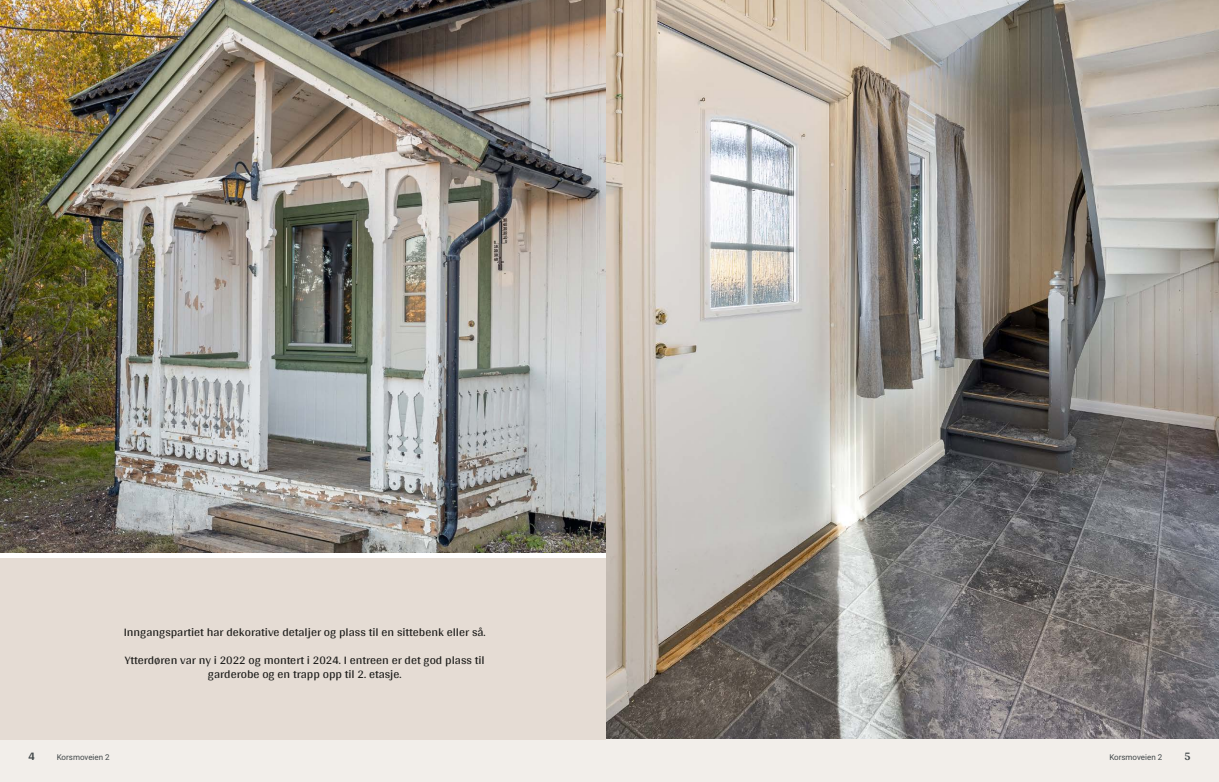
<style>
.page{position:relative;width:1219px;height:782px;background:#fff}
.page>*{position:absolute;margin:0;border:0;box-sizing:border-box;transform-origin:0 0}
.t1{font:12px/14px "Arya";color:#1d1d1b;text-align:center}
.t2{font:700 12px "Arya";color:#414749}
.t3{font:8px "Roboto Vitec";color:#414749}
</style>
<div class="page">
<img style="left:0;top:0;width:607px;height:552px">
<div style="left:0;top:739px;width:612px;height:42px;background:#f2eeea"></div>
<div style="left:0;top:558px;width:612px;height:181px;background:#e5dcd4"></div>
<img style="left:607px;top:0;width:612px;height:739px">
<div style="left:607px;top:739px;width:612px;height:42px;background:#f2eeea"></div>
<p class="t1" style="left:124px;top:624px;width:363px">Inngangspartiet har dekorative detaljer og plass til en sittebenk eller så.</p>
<p class="t1" style="left:125px;top:652px;width:361px">Ytterdøren var ny i 2022 og montert i 2024. I entreen er det god plass til garderobe og en trapp opp til 2. etasje.</p>
<p class="t2" style="left:28px;top:749px;width:8px">4</p>
<p class="t3" style="left:57px;top:751px;width:54px">Korsmoveien 2</p>
<p class="t3" style="left:1109px;top:751px;width:54px">Korsmoveien 2</p>
<p class="t2" style="left:1184px;top:749px;width:8px">5</p>
</div>
